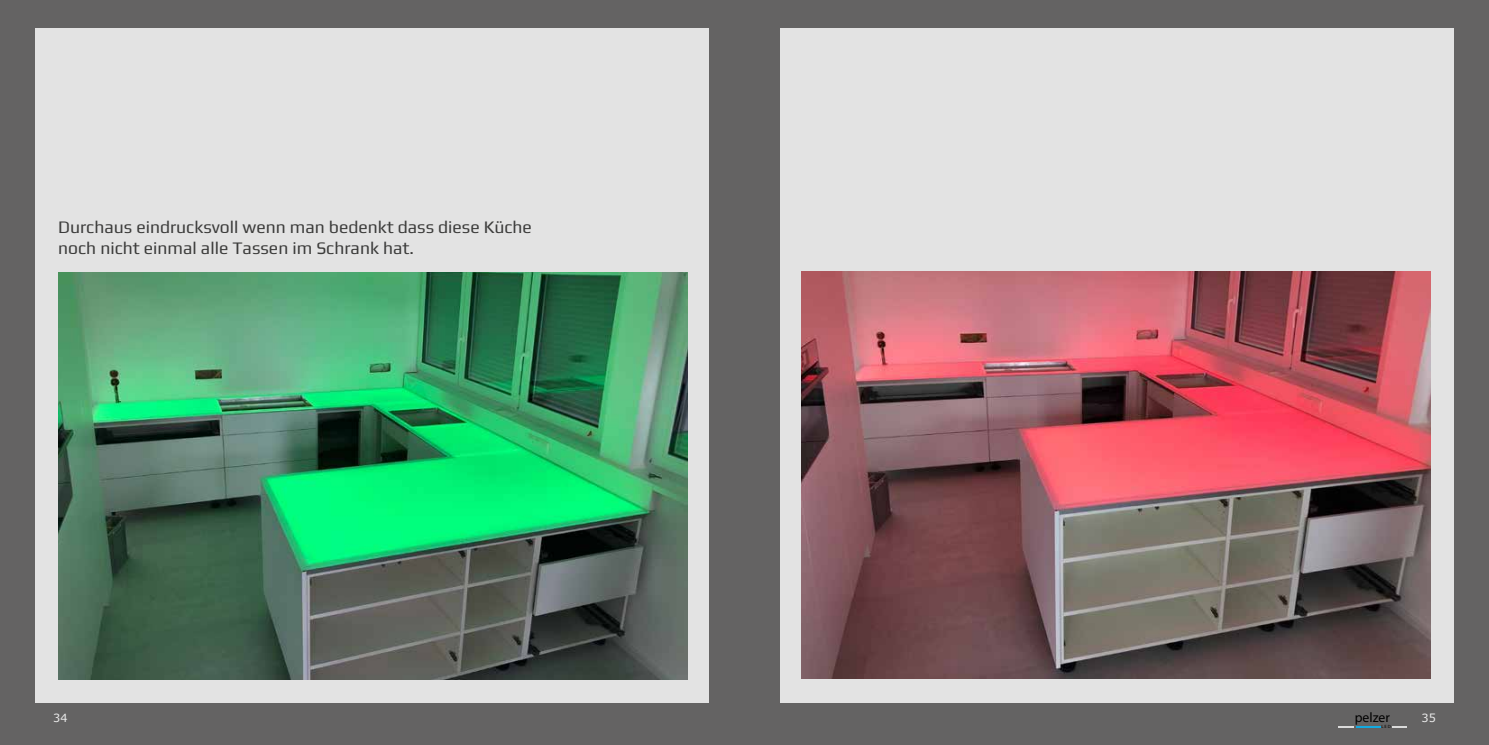
<style>
.page{position:relative;width:1489px;height:745px;background:#fff}
.page>*{position:absolute;margin:0;border:0;box-sizing:border-box;transform-origin:0 0}
.t1{font:17.5px/21px "Play";color:#3c3c3b}
.t2{font:13.75px "Myriad Pro";color:#000}
.t3{font:11.25px "Verdana";color:#ebebeb}
.t4{font:4.62px "Myriad Pro";color:#000}
</style>
<div class="page">
<div style="left:0;top:0;width:1488px;height:744px;background:#646363"></div>
<div style="left:35px;top:28px;width:673px;height:674px;background:#e3e3e3"></div>
<div style="left:780px;top:28px;width:673px;height:674px;background:#e3e3e3"></div>
<svg style="left:1338px;top:726px;width:41px;height:1px"></svg>
<svg style="left:1392px;top:726px;width:14px;height:1px"></svg>
<img style="left:801px;top:271px;width:629px;height:407px">
<img style="left:58px;top:272px;width:629px;height:406px">
<p class="t1" style="left:58px;top:215px;width:475px">Durchaus eindrucksvoll wenn man bedenkt dass diese Küche noch nicht einmal alle Tassen im Schrank hat.</p>
<p class="t3" style="left:53px;top:710px;width:16px">34</p>
<p class="t2" style="left:1354px;top:708px;width:37px">pelzer</p>
<p class="t3" style="left:1421px;top:710px;width:16px">35</p>
<p class="t4" style="left:1381px;top:723px;width:11px">L E D</p>
</div>
